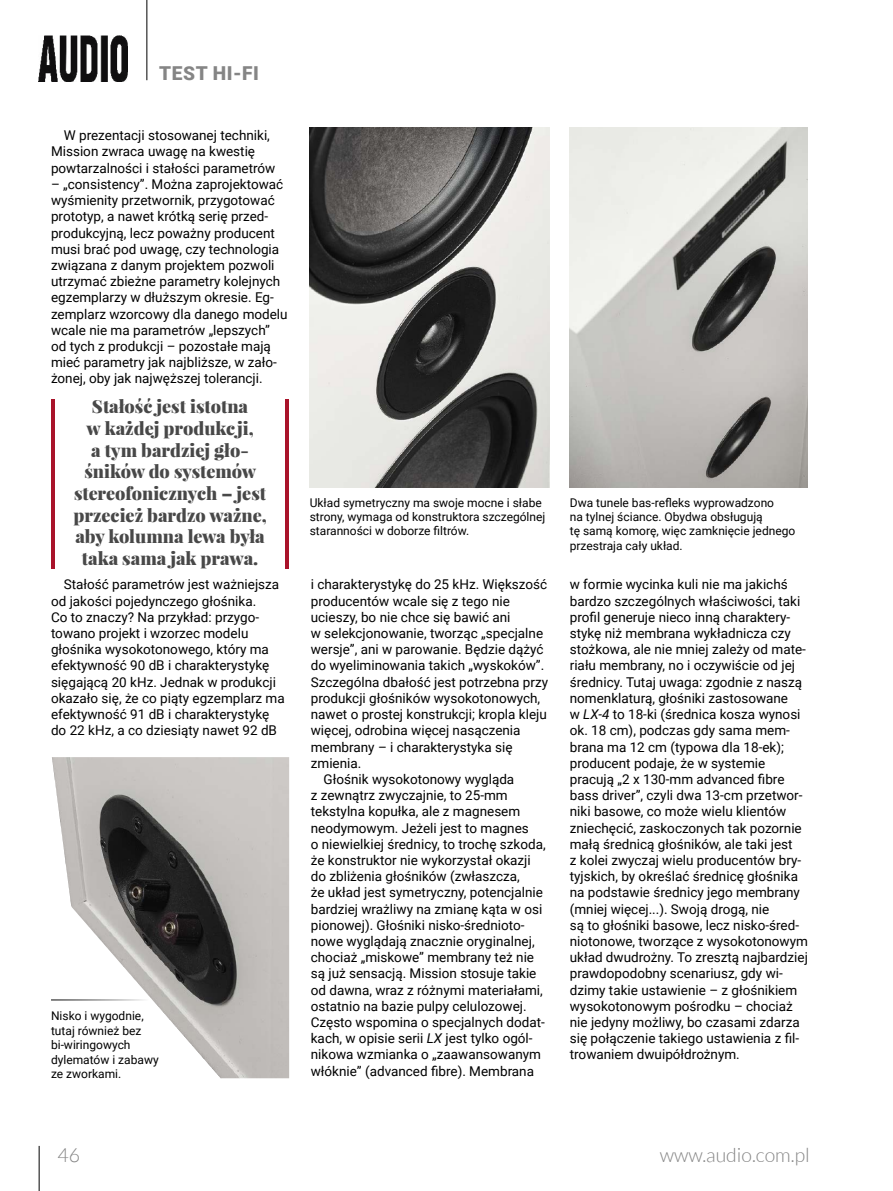
<style>
.page{position:relative;width:893px;height:1191px;background:#fff}
.page>*{position:absolute;margin:0;border:0;box-sizing:border-box;transform-origin:0 0}
.t1{font:300 19.5px "Lato";color:#858585}
.t2{font:900 19.2px "Roboto";letter-spacing:.035em;color:#858585}
.t3{font:900 18px/21.6px "Playfair Display";color:#484848;text-align:center}
.t4{font:13.5px/16.2px "Roboto";color:#000}
.t5{font:12px/14.4px "Roboto";color:#000}
.s1{font-style:italic}
</style>
<div class="page">
<hr style="left:39px;top:1145px;width:1px;height:46px;background:#000">
<hr style="left:147px;top:0;width:1px;height:80px;background:#000">
<img style="left:39px;top:35px;width:89px;height:46px">
<hr style="left:51px;top:999px;width:101px;height:1px;background:#000">
<hr style="left:51px;top:399px;width:4px;height:169px;background:#a9132a">
<hr style="left:285px;top:399px;width:4px;height:169px;background:#a9132a">
<img style="left:570px;top:128px;width:237px;height:360px">
<img style="left:52px;top:757px;width:237px;height:321px">
<img style="left:310px;top:128px;width:240px;height:360px">
<h2 class="t2" style="left:159px;top:60px;width:101px">TEST HI-FI</h2>
<p class="t4" style="left:51px;top:127px;width:226px;text-indent:13px">W prezentacji stosowanej techniki,<br>Mission zwraca uwagę na kwestię powtarzalności i stałości parametrów</p>
<p class="t4" style="left:51px;top:175px;width:238px">– „consistency”. Można zaprojektować wyśmienity przetwornik, przygotować prototyp, a nawet krótką serię przed&shy;produkcyjną, lecz poważny producent musi brać pod uwagę, czy technologia związana z danym projektem pozwoli utrzymać zbieżne parametry kolejnych egzemplarzy w dłuższym okresie. Eg&shy;zemplarz wzorcowy dla danego modelu wcale nie ma parametrów „lepszych” od tych z produkcji – pozostałe mają mieć parametry jak najbliższe, w zało&shy;żonej, oby jak najwęższej tolerancji.</p>
<h3 class="t3" style="left:73px;top:396px;width:195px">Stałość jest istotna<br>w każdej produkcji,<br>a tym bardziej gło&shy;śników do systemów stereofonicznych – jest przecież bardzo ważne, aby kolumna lewa była taka sama jak prawa.</h3>
<p class="t4" style="left:51px;top:576px;width:235px;text-indent:13px">Stałość parametrów jest ważniejsza od jakości pojedynczego głośnika.<br>Co to znaczy? Na przykład: przygo&shy;towano projekt i wzorzec modelu głośnika wysokotonowego, który ma efektywność 90 dB i charakterystykę sięgającą 20 kHz. Jednak w produkcji okazało się, że co piąty egzemplarz ma efektywność 91 dB i charakterystykę do 22 kHz, a co dziesiąty nawet 92 dB</p>
<p class="t4" style="left:311px;top:576px;width:238px">i charakterystykę do 25 kHz. Większość</p>
<p class="t5" style="left:310px;top:495px;width:237px">Układ symetryczny ma swoje mocne i słabe strony, wymaga od konstruktora szczególnej staranności w doborze filtrów.</p>
<p class="t5" style="left:570px;top:495px;width:227px">Dwa tunele bas-refleks wyprowadzono<br>na tylnej ściance. Obydwa obsługują<br>tę samą komorę, więc zamknięcie jednego przestraja cały układ.</p>
<p class="t4" style="left:570px;top:576px;width:240px">w formie wycinka kuli nie ma jakichś bardzo szczególnych właściwości, taki profil generuje nieco inną charaktery&shy;stykę niż membrana wykładnicza czy stożkowa, ale nie mniej zależy od mate&shy;riału membrany, no i oczywiście od jej średnicy. Tutaj uwaga: zgodnie z naszą nomenklaturą, głośniki zastosowane<br>w <span class="s1">LX-4</span> to 18-ki (średnica kosza wynosi ok. 18 cm), podczas gdy sama mem&shy;brana ma 12 cm (typowa dla 18-ek); producent podaje, że w systemie pracują „2 x 130-mm advanced fibre bass driver”, czyli dwa 13-cm przetwor&shy;niki basowe, co może wielu klientów zniechęcić, zaskoczonych tak pozornie małą średnicą głośników, ale taki jest<br>z kolei zwyczaj wielu producentów bry&shy;tyjskich, by określać średnicę głośnika na podstawie średnicy jego membrany (mniej więcej...). Swoją drogą, nie<br>są to głośniki basowe, lecz nisko-śred&shy;niotonowe, tworzące z wysokotonowym układ dwudrożny. To zresztą najbardziej prawdopodobny scenariusz, gdy wi&shy;dzimy takie ustawienie – z głośnikiem wysokotonowym pośrodku – chociaż nie jedyny możliwy, bo czasami zdarza się połączenie takiego ustawienia z fil&shy;trowaniem dwuipółdrożnym.</p>
<p class="t4" style="left:311px;top:592px;width:201px">producentów wcale się z tego nie</p>
<p class="t4" style="left:311px;top:608px;width:201px">ucieszy, bo nie chce się bawić ani</p>
<p class="t4" style="left:311px;top:624px;width:234px">w selekcjonowanie, tworząc „specjalne</p>
<p class="t4" style="left:311px;top:641px;width:234px">wersje”, ani w parowanie. Będzie dążyć</p>
<p class="t4" style="left:311px;top:657px;width:235px">do wyeliminowania takich „wyskoków”.</p>
<p class="t4" style="left:311px;top:673px;width:239px">Szczególna dbałość jest potrzebna przy</p>
<p class="t4" style="left:311px;top:689px;width:231px">produkcji głośników wysokotonowych,</p>
<p class="t4" style="left:311px;top:705px;width:237px">nawet o prostej konstrukcji; kropla kleju</p>
<p class="t4" style="left:311px;top:722px;width:211px">więcej, odrobina więcej nasączenia</p>
<p class="t4" style="left:311px;top:738px;width:203px">membrany – i charakterystyka się</p>
<p class="t4" style="left:311px;top:754px;width:52px">zmienia.</p>
<p class="t4" style="left:324px;top:770px;width:192px">Głośnik wysokotonowy wygląda</p>
<p class="t4" style="left:311px;top:786px;width:198px">z zewnątrz zwyczajnie, to 25-mm</p>
<p class="t4" style="left:311px;top:803px;width:211px">tekstylna kopułka, ale z magnesem</p>
<p class="t4" style="left:311px;top:819px;width:220px">neodymowym. Jeżeli jest to magnes</p>
<p class="t4" style="left:311px;top:835px;width:236px">o niewielkiej średnicy, to trochę szkoda,</p>
<p class="t4" style="left:311px;top:851px;width:221px">że konstruktor nie wykorzystał okazji</p>
<p class="t4" style="left:311px;top:867px;width:210px">do zbliżenia głośników (zwłaszcza,</p>
<p class="t4" style="left:311px;top:884px;width:234px">że układ jest symetryczny, potencjalnie</p>
<p class="t4" style="left:311px;top:900px;width:233px">bardziej wrażliwy na zmianę kąta w osi</p>
<p class="t4" style="left:311px;top:916px;width:215px">pionowej). Głośniki nisko-średnioto-</p>
<p class="t4" style="left:311px;top:932px;width:225px">nowe wyglądają znacznie oryginalnej,</p>
<p class="t4" style="left:311px;top:948px;width:225px">chociaż „miskowe” membrany też nie</p>
<p class="t4" style="left:311px;top:965px;width:227px">są już sensacją. Mission stosuje takie</p>
<p class="t4" style="left:311px;top:981px;width:234px">od dawna, wraz z różnymi materiałami,</p>
<p class="t4" style="left:311px;top:997px;width:217px">ostatnio na bazie pulpy celulozowej.</p>
<p class="t4" style="left:311px;top:1013px;width:236px">Często wspomina o specjalnych dodat-</p>
<p class="t4" style="left:311px;top:1029px;width:223px">kach, w opisie serii <span class="s1">LX</span> jest tylko ogól-</p>
<p class="t4" style="left:311px;top:1046px;width:232px">nikowa wzmianka o „zaawansowanym</p>
<p class="t4" style="left:311px;top:1062px;width:225px">włóknie” (advanced fibre). Membrana</p>
<p class="t5" style="left:51px;top:1008px;width:109px">Nisko i wygodnie, tutaj również bez bi-wiringowych dylematów i zabawy ze zworkami.</p>
<h1 class="t1" style="left:57px;top:1144px;width:24px">46</h1>
<h1 class="t1" style="left:660px;top:1144px;width:151px">www.audio.com.pl</h1>
</div>
